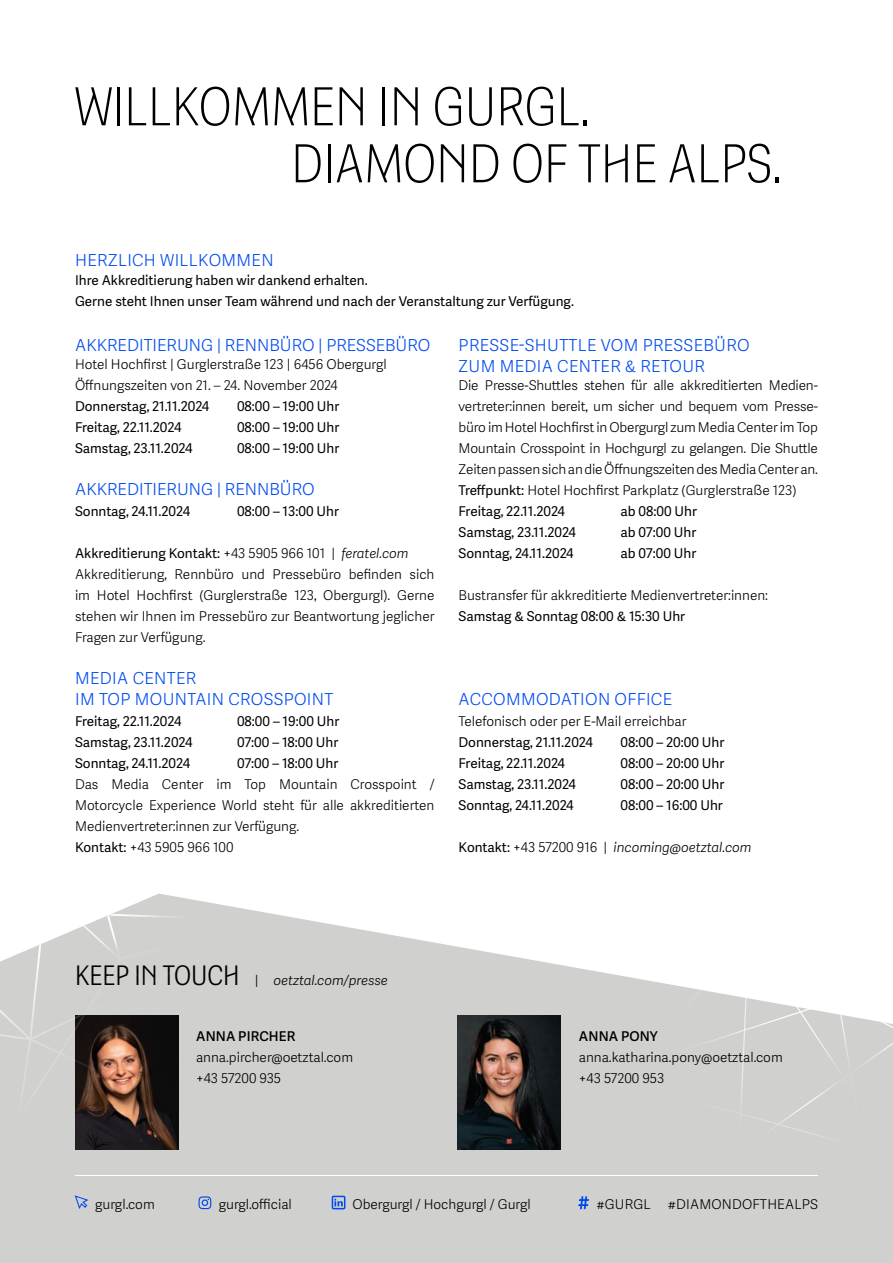
<style>
.page{position:relative;width:893px;height:1263px;background:#fff}
.page>*{position:absolute;margin:0;border:0;box-sizing:border-box;transform-origin:0 0}
.t1{font:100 52.5px/57px "Adelle Sans Cnd Gurgl HL";color:#000}
.t2{font:300 16.5px/21px "Adelle Sans Gurgl";letter-spacing:.02em;color:#004af0}
.t3{font:300 16.5px "Adelle Sans Gurgl";color:#004af0}
.t4{font:300 13.5px/21px "Adelle Sans Gurgl";color:#000}
.t5{font:13.5px/21px "Adelle Sans Gurgl";color:#000}
.t6{font:italic 300 13.5px "Adelle Sans Gurgl";color:#000}
.t7{font:600 13.5px "Adelle Sans Gurgl";letter-spacing:.01em;color:#000}
.s1{font-weight:400}
.s2{font-style:italic}
.s3{font-weight:400;font-style:normal}
.s4{font-style:normal}
.s5{font-family:"Adelle Sans Cnd Gurgl HL";font-style:normal;font-size:27px}
.s6{font-family:"Adelle Sans Cnd Gurgl HL";font-style:normal}
</style>
<div class="page">
<svg style="left:0;top:913px;width:893px;height:350px;fill:#d0d0ce"></svg>
<svg style="left:575px;top:973px;width:318px;height:247px"></svg>
<div style="left:580px;top:989px;width:313px;height:231px;background:#d0d0ce"></div>
<svg style="left:74px;top:1195px;width:16px;height:15px"></svg>
<svg style="left:199px;top:1196px;width:12px;height:13px"></svg>
<svg style="left:332px;top:1196px;width:13px;height:13px"></svg>
<svg style="left:578px;top:1196px;width:11px;height:13px"></svg>
<img style="left:458px;top:1016px;width:103px;height:133px">
<svg style="left:0;top:893px;width:267px;height:260px"></svg>
<svg style="left:0;top:914px;width:239px;height:239px;background:#aeaaa6"></svg>
<hr style="left:75px;top:1175px;width:743px;height:1px;background:#fff">
<h1 class="t1" style="left:291px;top:80px;width:492px;text-indent:-216px">WILLKOMMEN IN GURGL.<br>DIAMOND OF THE ALPS.</h1>
<p class="t2" style="left:75px;top:251px;width:200px">HERZLICH WILLKOMMEN</p>
<p class="t5" style="left:75px;top:270px;width:500px">Ihre Akkreditierung haben wir dankend erhalten.<br>Gerne steht Ihnen unser Team während und nach der Veranstaltung zur Verfügung.</p>
<p class="t3" style="left:75px;top:336px;width:357px">AKKREDITIERUNG | RENNBÜRO | PRESSEBÜRO</p>
<p class="t4" style="left:75px;top:354px;width:313px">Hotel Hochfirst | Gurglerstraße 123 | 6456 Obergurgl<br>Öffnungszeiten von 21. – 24. November 2024</p>
<p class="t5" style="left:75px;top:396px;width:136px">Donnerstag, 21.11.2024</p>
<p class="t5" style="left:237px;top:396px;width:104px">08:00 – 19:00 Uhr</p>
<p class="t5" style="left:75px;top:417px;width:108px">Freitag, 22.11.2024</p>
<p class="t5" style="left:237px;top:417px;width:104px">08:00 – 19:00 Uhr</p>
<p class="t5" style="left:75px;top:438px;width:119px">Samstag, 23.11.2024</p>
<p class="t5" style="left:237px;top:438px;width:104px">08:00 – 19:00 Uhr</p>
<p class="t3" style="left:75px;top:480px;width:241px">AKKREDITIERUNG | RENNBÜRO</p>
<p class="t5" style="left:75px;top:501px;width:117px">Sonntag, 24.11.2024</p>
<p class="t5" style="left:237px;top:501px;width:104px">08:00 – 13:00 Uhr</p>
<p class="t4" style="left:75px;top:543px;width:361px"><span class="s1">Akkreditierung Kontakt:</span> +43 5905 966 101 | <span class="s2">feratel.com </span>Akkreditierung, Rennbüro und Pressebüro befinden sich im Hotel Hochfirst (Gurglerstraße 123, Obergurgl). Gerne stehen wir Ihnen im Pressebüro zur Beantwortung jeglicher Fragen zur Verfügung.</p>
<p class="t2" style="left:75px;top:668px;width:260px">MEDIA CENTER<br>IM TOP MOUNTAIN CROSSPOINT</p>
<p class="t5" style="left:75px;top:711px;width:108px">Freitag, 22.11.2024</p>
<p class="t5" style="left:237px;top:711px;width:104px">08:00 – 19:00 Uhr</p>
<p class="t5" style="left:75px;top:732px;width:119px">Samstag, 23.11.2024</p>
<p class="t5" style="left:237px;top:732px;width:103px">07:00 – 18:00 Uhr</p>
<p class="t5" style="left:75px;top:753px;width:117px">Sonntag, 24.11.2024</p>
<p class="t5" style="left:237px;top:753px;width:103px">07:00 – 18:00 Uhr</p>
<p class="t4" style="left:75px;top:774px;width:361px">Das Media Center im Top Mountain Crosspoint / Motorcycle Experience World steht für alle akkreditierten Medienvertreter:innen zur Verfügung.<br><span class="s1">Kontakt:</span> +43 5905 966 100</p>
<p class="t2" style="left:459px;top:335px;width:293px">PRESSE-SHUTTLE VOM PRESSEBÜRO<br>ZUM MEDIA CENTER &amp; RETOUR</p>
<p class="t4" style="left:458px;top:375px;width:361px">Die Presse-Shuttles stehen für alle akkreditierten Medien&shy;vertreter:innen bereit, um sicher und bequem vom Presse&shy;büro im Hotel Hochfirst in Obergurgl zum Media Center im Top Mountain Crosspoint in Hochgurgl zu gelangen. Die Shuttle Zeiten passen sich an die Öffnungszeiten des Media Center an.<br><span class="s1">Treffpunkt:</span> Hotel Hochfirst Parkplatz (Gurglerstraße 123)<br><span class="s1">Freitag, 22.11.2024</span></p>
<p class="t5" style="left:620px;top:501px;width:78px">ab 08:00 Uhr</p>
<p class="t5" style="left:458px;top:522px;width:119px">Samstag, 23.11.2024</p>
<p class="t5" style="left:620px;top:522px;width:77px">ab 07:00 Uhr</p>
<p class="t5" style="left:458px;top:543px;width:117px">Sonntag, 24.11.2024</p>
<p class="t5" style="left:620px;top:543px;width:77px">ab 07:00 Uhr</p>
<p class="t4" style="left:458px;top:585px;width:311px">Bustransfer für akkreditierte Medienvertreter:innen:</p>
<p class="t5" style="left:458px;top:606px;width:228px">Samstag &amp; Sonntag 08:00 &amp; 15:30 Uhr</p>
<p class="t2" style="left:459px;top:689px;width:215px">ACCOMMODATION OFFICE</p>
<p class="t4" style="left:458px;top:711px;width:229px">Telefonisch oder per E-Mail erreichbar</p>
<p class="t5" style="left:458px;top:732px;width:136px">Donnerstag, 21.11.2024</p>
<p class="t5" style="left:620px;top:732px;width:105px">08:00 – 20:00 Uhr</p>
<p class="t5" style="left:458px;top:753px;width:108px">Freitag, 22.11.2024</p>
<p class="t5" style="left:620px;top:753px;width:105px">08:00 – 20:00 Uhr</p>
<p class="t5" style="left:458px;top:774px;width:119px">Samstag, 23.11.2024</p>
<p class="t5" style="left:620px;top:774px;width:105px">08:00 – 20:00 Uhr</p>
<p class="t5" style="left:458px;top:795px;width:117px">Sonntag, 24.11.2024</p>
<p class="t5" style="left:620px;top:795px;width:104px">08:00 – 16:00 Uhr</p>
<p class="t6" style="left:458px;top:839px;width:295px"><span class="s3">Kontakt:</span> <span class="s4">+43 57200 916 |</span> incoming@oetztal.com</p>
<p class="t6" style="left:75px;top:972px;width:314px"><span class="s5">KEEP IN TOUCH</span> <span class="s6">|</span> oetztal.com/presse</p>
<p class="t7" style="left:196px;top:1028px;width:101px">ANNA PIRCHER</p>
<p class="t4" style="left:196px;top:1047px;width:159px">anna.pircher@oetztal.com +43 57200 935</p>
<p class="t7" style="left:579px;top:1028px;width:80px">ANNA PONY</p>
<p class="t4" style="left:579px;top:1047px;width:205px">anna.katharina.pony@oetztal.com +43 57200 953</p>
<p class="t4" style="left:95px;top:1194px;width:61px">gurgl.com</p>
<p class="t4" style="left:219px;top:1194px;width:75px">gurgl.official</p>
<p class="t4" style="left:352px;top:1194px;width:180px">Obergurgl / Hochgurgl / Gurgl</p>
<p class="t4" style="left:596px;top:1194px;width:56px">#GURGL</p>
<p class="t4" style="left:668px;top:1194px;width:152px">#DIAMONDOFTHEALPS</p>
</div>
